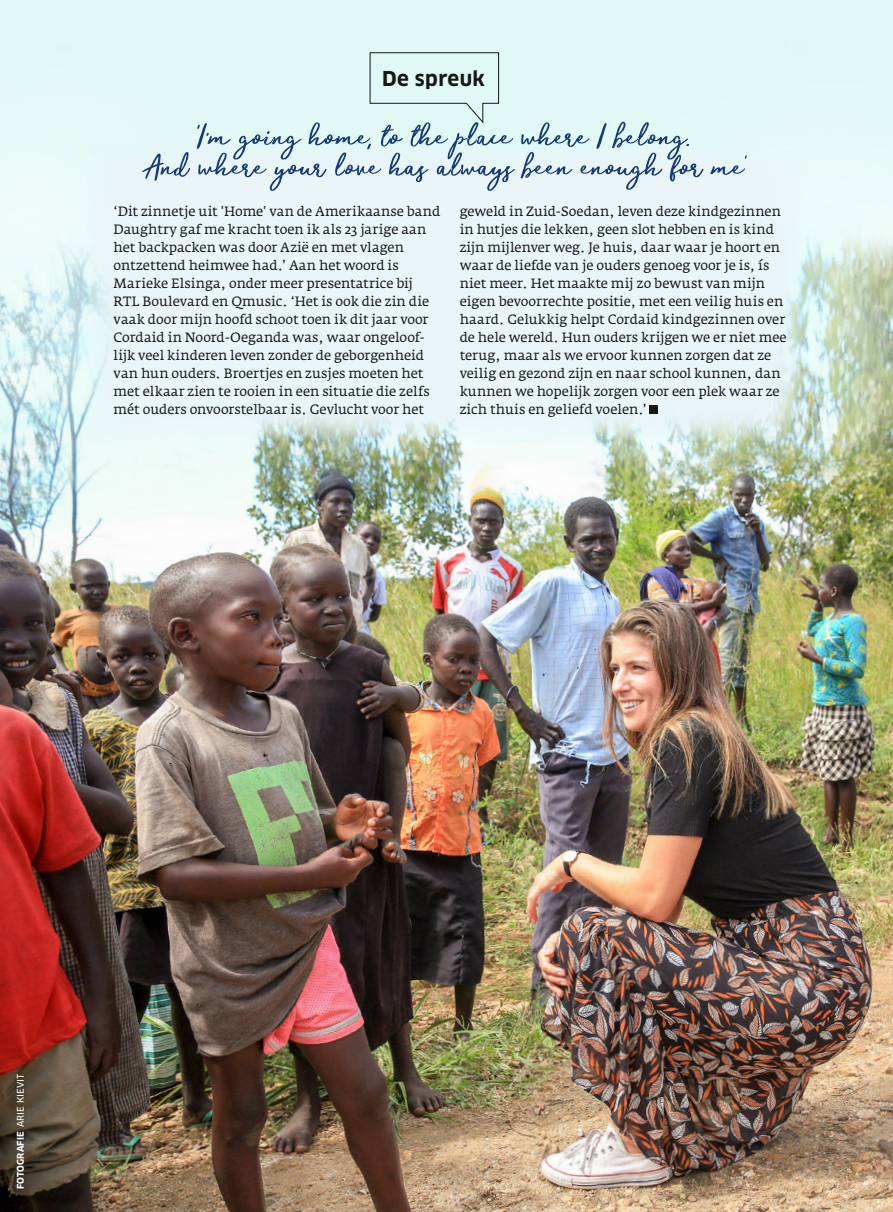
<style>
.page{position:relative;width:893px;height:1212px;background:#fff}
.page>*{position:absolute;margin:0;border:0;box-sizing:border-box;transform-origin:0 0}
.t1{font:700 20.1px "Clan OT";letter-spacing:.02em;color:#181716}
.t2{font:13.35px/18px "Fedra Serif A";letter-spacing:-.005em;color:#181716}
.t3{font:700 9px "Clan OT";letter-spacing:.01em;color:#fff}
.s1{font-family:"Clan OT News";font-weight:400}
</style>
<div class="page">
<img style="left:0;top:0;width:893px;height:1212px">
<div style="left:87px;top:144px;width:716px;height:297px;background:#eaf5f8"></div>
<div style="left:650px;top:405px;width:8px;height:9px;background:#181716"></div>
<svg style="left:142px;top:52px;width:605px;height:139px"></svg>
<h1 class="t1" style="left:382px;top:67px;width:104px">De spreuk</h1>
<p class="t2" style="left:114px;top:202px;width:328px">‘Dit zinnetje uit 'Home' van de Amerikaanse band Daughtry gaf me kracht toen ik als 23 jarige aan het backpacken was door Azië en met vlagen ontzettend heimwee had.’ Aan het woord is Marieke Elsinga, onder meer presentatrice bij RTL Boulevard en Qmusic. ‘Het is ook die zin die vaak door mijn hoofd schoot toen ik dit jaar voor Cordaid in Noord-Oeganda was, waar ongeloof&shy;lijk veel kinderen leven zonder de geborgenheid van hun ouders. Broertjes en zusjes moeten het met elkaar zien te rooien in een situatie die zelfs mét ouders onvoorstelbaar is. Gevlucht voor het</p>
<p class="t2" style="left:460px;top:202px;width:328px">geweld in Zuid-Soedan, leven deze kindgezinnen in hutjes die lekken, geen slot hebben en is kind zijn mijlenver weg. Je huis, daar waar je hoort en waar de liefde van je ouders genoeg voor je is, ís niet meer. Het maakte mij zo bewust van mijn eigen bevoorrechte positie, met een veilig huis en haard. Gelukkig helpt Cordaid kindgezinnen over de hele wereld. Hun ouders krijgen we er niet mee terug, maar als we ervoor kunnen zorgen dat ze veilig en gezond zijn en naar school kunnen, dan kunnen we hopelijk zorgen voor een plek waar ze zich thuis en geliefd voelen.’</p>
<p class="t3" style="left:15px;top:1189px;width:117px;rotate:-90deg">FOTOGRAFIE <span class="s1">ARIE KIEVIT</span></p>
</div>
